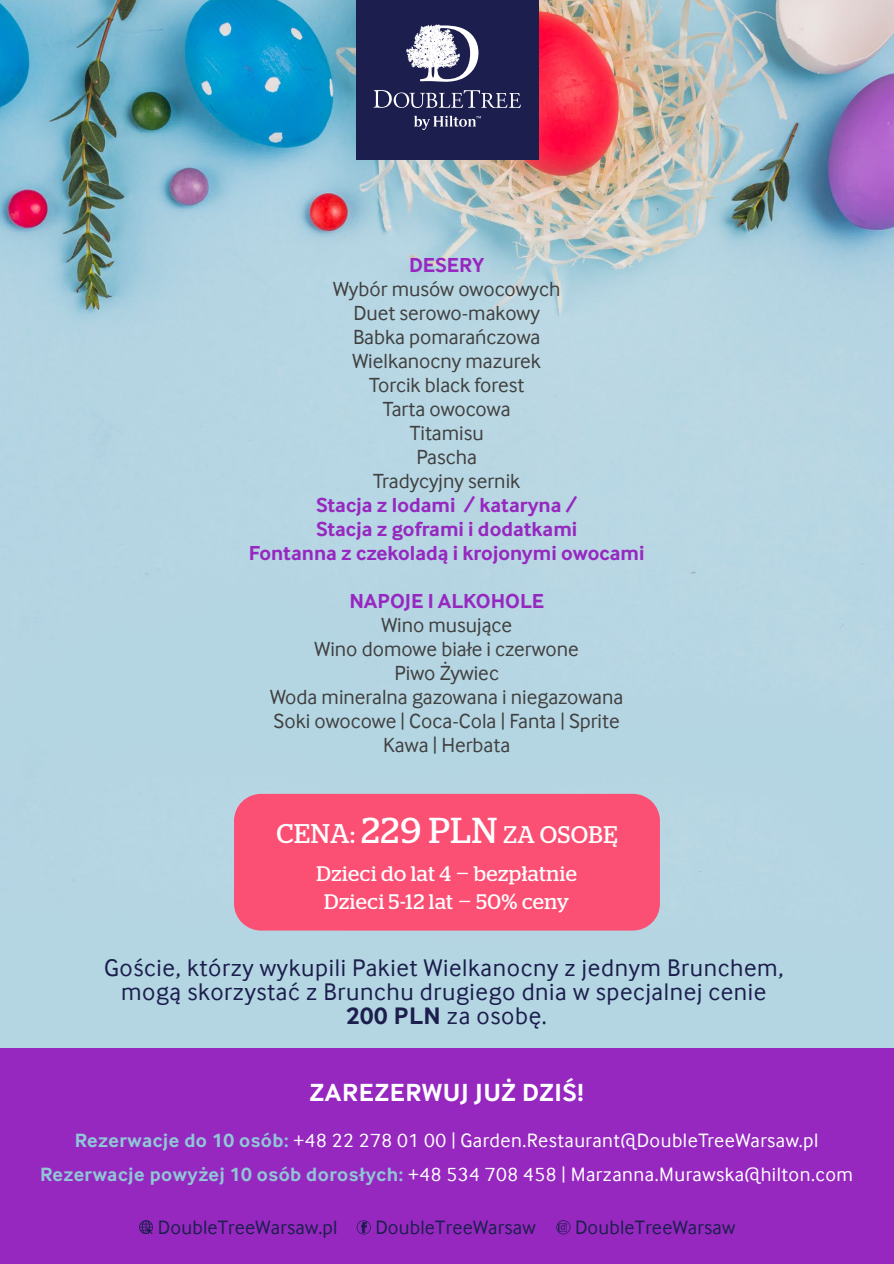
<style>
.page{position:relative;width:894px;height:1264px;background:#fff}
.page>*{position:absolute;margin:0;border:0;box-sizing:border-box;transform-origin:0 0}
.t1{font:700 25.65px "Inter Face";letter-spacing:.025em;color:#fff}
.t2{font:24.75px/24px "Inter Face";letter-spacing:.025em;color:#1c1e4d;text-align:center}
.t3{font:24px "Stag";letter-spacing:.025em;color:#fff}
.t4{font:21px/24px "Inter Face";color:#404040;text-align:center}
.t5{font:700 21px/24px "Inter Face";color:#9628c0;text-align:center}
.t6{font:21px/27.8px "Stag";letter-spacing:.025em;color:#fff;text-align:center}
.t7{font:19.95px/34.2px "Inter Face";letter-spacing:.025em;color:#fff;text-align:center}
.t8{font:19.95px "Inter Face";letter-spacing:.01em;color:#1c1f4d}
.s1{font-size:27px}
.s2{font-size:36px}
.s3{font-family:"Arkitech";font-weight:300}
.s4{font-weight:700}
.s5{font-weight:700;color:#90c7d7}
.s6{font-weight:700;color:#90c6d6}
</style>
<div class="page">
<img style="left:0;top:0;width:893px;height:1048px">
<div style="left:234px;top:793px;width:425px;height:137px;background:#fb5074;border-radius:27px"></div>
<div style="left:0;top:1048px;width:893px;height:215px;background:#9628c0"></div>
<div style="left:356px;top:0;width:182px;height:159px;background:#1c1e4d"></div>
<svg style="left:373px;top:24px;width:147px;height:106px"></svg>
<svg style="left:356px;top:1220px;width:15px;height:14px"></svg>
<svg style="left:556px;top:1220px;width:14px;height:13px"></svg>
<svg style="left:139px;top:1220px;width:14px;height:14px"></svg>
<p class="t5" style="left:409px;top:253px;width:77px">DESERY</p>
<p class="t4" style="left:333px;top:277px;width:229px">Wybór musów owocowych<br>Duet serowo-makowy<br>Babka pomarańczowa<br>Wielkanocny mazurek<br>Torcik black forest<br>Tarta owocowa<br>Titamisu<br>Pascha<br>Tradycyjny sernik</p>
<p class="t5" style="left:249px;top:493px;width:397px">Stacja z lodami / kataryna /<br>Stacja z goframi i dodatkami<br>Fontanna z czekoladą i krojonymi owocami</p>
<p class="t5" style="left:349px;top:589px;width:196px">NAPOJE I ALKOHOLE</p>
<p class="t4" style="left:270px;top:613px;width:355px">Wino musujące<br>Wino domowe białe i czerwone<br>Piwo Żywiec<br>Woda mineralna gazowana i niegazowana<br>Soki owocowe | Coca-Cola | Fanta | Sprite<br>Kawa | Herbata</p>
<p class="t3" style="left:276px;top:820px;width:342px"><span class="s1">CENA:</span> <span class="s2">229 PLN</span> ZA OSOBĘ</p>
<p class="t6" style="left:316px;top:859px;width:262px">Dzieci do lat 4 <span class="s3">-</span> bezpłatnie<br>Dzieci 5-12 lat <span class="s3">-</span> 50% ceny</p>
<p class="t2" style="left:104px;top:955px;width:680px">Goście, którzy wykupili Pakiet Wielkanocny z jednym Brunchem, mogą skorzystać z Brunchu drugiego dnia w specjalnej cenie<br><span class="s4">200 PLN</span> za osobę.</p>
<p class="t1" style="left:309px;top:1077px;width:275px">ZAREZERWUJ JUŻ DZIŚ!</p>
<p class="t7" style="left:40px;top:1122px;width:814px"><span class="s5">Rezerwacje do 10 osób:</span> +48 22 278 01 00 | Garden.Restaurant@DoubleTreeWarsaw.pl<br><span class="s6">Rezerwacje powyżej 10 osób dorosłych:</span> +48 534 708 458 | Marzanna.Murawska@hilton.com</p>
<p class="t8" style="left:158px;top:1215px;width:181px">DoubleTreeWarsaw.pl</p>
<p class="t8" style="left:375px;top:1215px;width:162px">DoubleTreeWarsaw</p>
<p class="t8" style="left:574px;top:1215px;width:162px">DoubleTreeWarsaw</p>
</div>
